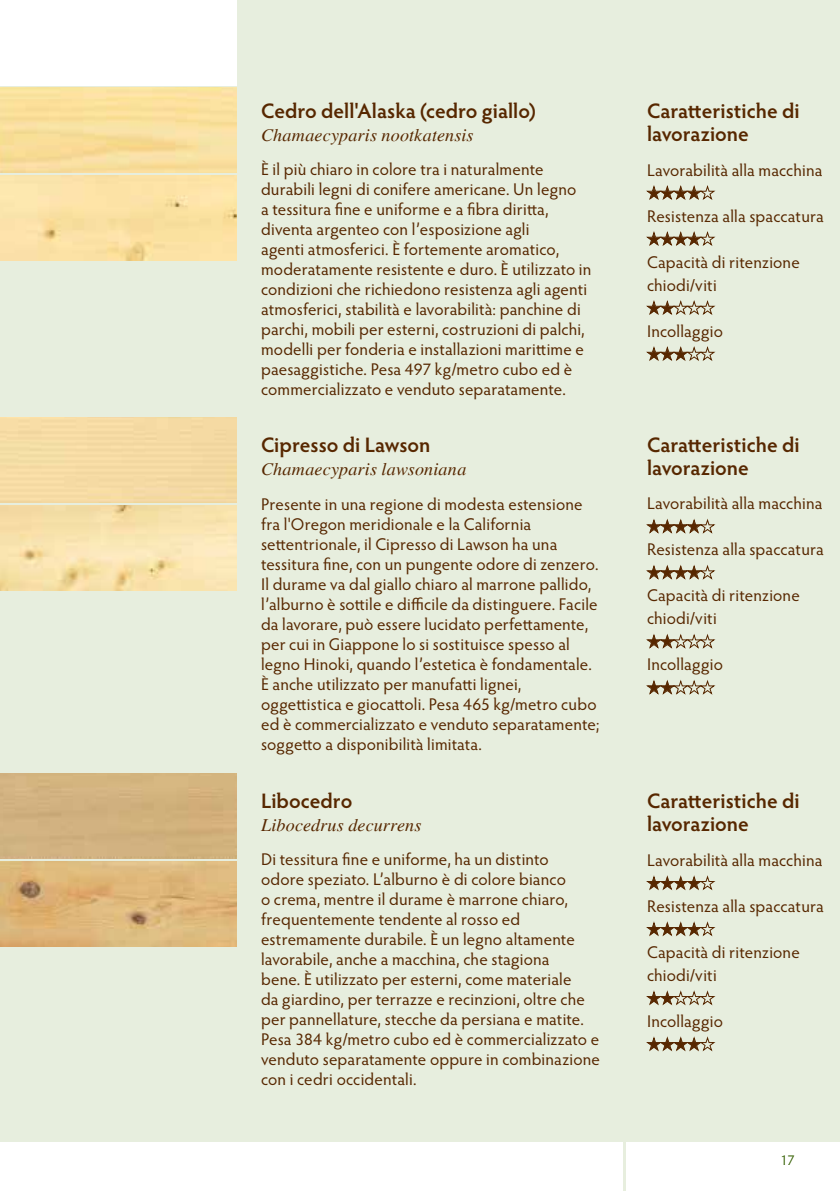
<style>
.page{position:relative;width:840px;height:1191px;background:#fff}
.page>*{position:absolute;margin:0;border:0;box-sizing:border-box;transform-origin:0 0}
.t1{font:600 21px/23px "Hypatia Sans Pro";color:#572700}
.t2{font:italic 18px "Times";letter-spacing:.01em;color:#572700}
.t3{font:17px/20px "Hypatia Sans Pro";letter-spacing:.01em;color:#572700}
.t4{font:17px "Zapf Dingbats ITC";color:#572700}
.t5{font:300 14px "Hypatia Sans Pro";color:#4b711d}
</style>
<div class="page">
<div style="left:0;top:0;width:839px;height:1191px;background:#e7eede"></div>
<div style="left:0;top:1142px;width:622px;height:49px;background:#fff"></div>
<div style="left:625px;top:1142px;width:214px;height:49px;background:#fff"></div>
<img style="left:0;top:861px;width:237px;height:85px">
<img style="left:0;top:505px;width:237px;height:85px">
<img style="left:0;top:176px;width:237px;height:85px">
<div style="left:0;top:417px;width:237px;height:85px;background:#f5daa3"></div>
<img style="left:0;top:88px;width:237px;height:85px">
<svg style="left:646px;top:185px;width:69px;height:15px"></svg>
<svg style="left:646px;top:231px;width:69px;height:15px"></svg>
<svg style="left:646px;top:346px;width:69px;height:15px"></svg>
<svg style="left:646px;top:518px;width:69px;height:16px"></svg>
<svg style="left:646px;top:565px;width:69px;height:15px"></svg>
<svg style="left:646px;top:875px;width:69px;height:15px"></svg>
<svg style="left:646px;top:921px;width:69px;height:15px"></svg>
<svg style="left:646px;top:1036px;width:69px;height:15px"></svg>
<div style="left:0;top:0;width:237px;height:85px;background:#fff"></div>
<svg style="left:646px;top:300px;width:69px;height:15px"></svg>
<svg style="left:646px;top:634px;width:69px;height:15px"></svg>
<svg style="left:646px;top:680px;width:69px;height:15px"></svg>
<svg style="left:646px;top:990px;width:69px;height:15px"></svg>
<p class="t1" style="left:261px;top:98px;width:276px">Cedro dell'Alaska (cedro giallo)</p>
<p class="t2" style="left:261px;top:125px;width:214px">Chamaecyparis nootkatensis</p>
<p class="t3" style="left:261px;top:158px;width:331px">È il più chiaro in colore tra i naturalmente durabili legni di conifere americane. Un legno<br>a tessitura fine e uniforme e a fibra diritta, diventa argenteo con l’esposizione agli<br>agenti atmosferici. È fortemente aromatico, moderatamente resistente e duro. È utilizzato in condizioni che richiedono resistenza agli agenti atmosferici, stabilità e lavorabilità: panchine di parchi, mobili per esterni, costruzioni di palchi, modelli per fonderia e installazioni marittime e paesaggistiche. Pesa 497 kg/metro cubo ed è commercializzato e venduto separatamente.</p>
<p class="t1" style="left:261px;top:432px;width:171px">Cipresso di Lawson</p>
<p class="t2" style="left:261px;top:459px;width:207px">Chamaecyparis lawsoniana</p>
<p class="t3" style="left:261px;top:493px;width:340px">Presente in una regione di modesta estensione fra l'Oregon meridionale e la California settentrionale, il Cipresso di Lawson ha una tessitura fine, con un pungente odore di zenzero.<br>Il durame va dal giallo chiaro al marrone pallido, l’alburno è sottile e difficile da distinguere. Facile da lavorare, può essere lucidato perfettamente, per cui in Giappone lo si sostituisce spesso al legno Hinoki, quando l’estetica è fondamentale.<br>È anche utilizzato per manufatti lignei, oggettistica e giocattoli. Pesa 465 kg/metro cubo ed è commercializzato e venduto separatamente; soggetto a disponibilità limitata.</p>
<p class="t1" style="left:261px;top:788px;width:93px">Libocedro</p>
<p class="t2" style="left:261px;top:815px;width:162px">Libocedrus decurrens</p>
<p class="t3" style="left:261px;top:849px;width:340px">Di tessitura fine e uniforme, ha un distinto<br>odore speziato. L’alburno è di colore bianco<br>o crema, mentre il durame è marrone chiaro, frequentemente tendente al rosso ed estremamente durabile. È un legno altamente lavorabile, anche a macchina, che stagiona<br>bene. È utilizzato per esterni, come materiale<br>da giardino, per terrazze e recinzioni, oltre che per pannellature, stecche da persiana e matite.<br>Pesa 384 kg/metro cubo ed è commercializzato e venduto separatamente oppure in combinazione con i cedri occidentali.</p>
<p class="t1" style="left:646px;top:98px;width:154px">Caratteristiche di lavorazione</p>
<p class="t3" style="left:646px;top:159px;width:177px">Lavorabilità alla macchina</p>
<p class="t4" style="left:646px;top:185px;width:56px">★★★★</p>
<p class="t3" style="left:646px;top:205px;width:178px">Resistenza alla spaccatura</p>
<p class="t4" style="left:646px;top:231px;width:56px">★★★★</p>
<p class="t3" style="left:646px;top:250px;width:154px;line-height:23px">Capacità di ritenzione chiodi/viti</p>
<p class="t3" style="left:646px;top:320px;width:77px">Incollaggio</p>
<p class="t4" style="left:646px;top:346px;width:42px">★★★</p>
<p class="t1" style="left:646px;top:432px;width:154px">Caratteristiche di lavorazione</p>
<p class="t3" style="left:646px;top:493px;width:177px">Lavorabilità alla macchina</p>
<p class="t4" style="left:646px;top:518px;width:56px">★★★★</p>
<p class="t3" style="left:646px;top:539px;width:178px">Resistenza alla spaccatura</p>
<p class="t4" style="left:646px;top:564px;width:56px">★★★★</p>
<p class="t3" style="left:646px;top:583px;width:154px;line-height:23px">Capacità di ritenzione chiodi/viti</p>
<p class="t3" style="left:646px;top:654px;width:77px">Incollaggio</p>
<p class="t1" style="left:646px;top:788px;width:154px">Caratteristiche di lavorazione</p>
<p class="t3" style="left:646px;top:849px;width:177px">Lavorabilità alla macchina</p>
<p class="t4" style="left:646px;top:875px;width:56px">★★★★</p>
<p class="t3" style="left:646px;top:895px;width:178px">Resistenza alla spaccatura</p>
<p class="t4" style="left:646px;top:921px;width:56px">★★★★</p>
<p class="t3" style="left:646px;top:940px;width:154px;line-height:23px">Capacità di ritenzione chiodi/viti</p>
<p class="t3" style="left:646px;top:1010px;width:77px">Incollaggio</p>
<p class="t4" style="left:646px;top:1036px;width:56px">★★★★</p>
<p class="t5" style="left:780px;top:1151px;width:16px">17</p>
</div>
